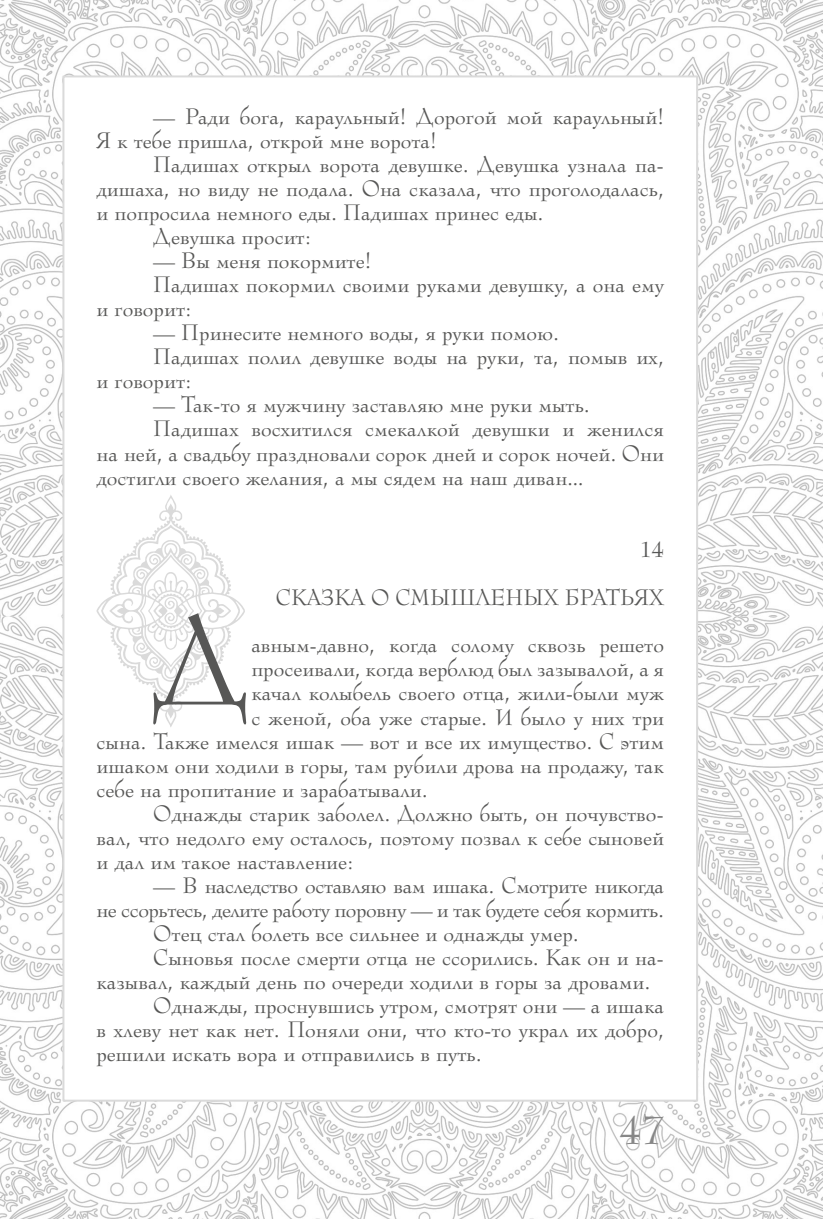
<style>
.page{position:relative;width:823px;height:1219px;background:#fff}
.page>*{position:absolute;margin:0;border:0;box-sizing:border-box;transform-origin:0 0}
.t1{font:123.2px "Metropol C";color:#575756}
.t2{font:40px "Metropol C";color:#878787}
.t3{font:22px/24px "Metropol C";color:#575756}
.t4{font:22px "Metropol C";letter-spacing:-.02em;color:#575756}
</style>
<div class="page">
<img style="left:0;top:0;width:822px;height:1219px">
<div style="left:62px;top:75px;width:635px;height:1027px;background:#fff;border:2px solid #dadada"></div>
<svg style="left:96px;top:495px;width:149px;height:232px"></svg>
<p class="t3" style="left:96px;top:105px;width:568px;text-indent:57px">— Ради бога, караульный! Дорогой мой караульный!<br>Я к тебе пришла, открой мне ворота!</p>
<p class="t3" style="left:153px;top:153px;width:512px">Падишах открыл ворота девушке. Девушка узнала па-</p>
<p class="t3" style="left:96px;top:177px;width:568px">дишаха, но виду не подала. Она сказала, что проголодалась,</p>
<p class="t3" style="left:96px;top:201px;width:448px">и попросила немного еды. Падишах принес еды.</p>
<p class="t3" style="left:153px;top:225px;width:159px">Девушка просит:</p>
<p class="t3" style="left:153px;top:249px;width:219px">— Вы меня покормите!</p>
<p class="t3" style="left:153px;top:273px;width:512px">Падишах покормил своими руками девушку, а она ему</p>
<p class="t3" style="left:96px;top:297px;width:97px">и говорит:</p>
<p class="t3" style="left:153px;top:321px;width:407px">— Принесите немного воды, я руки помою.</p>
<p class="t3" style="left:153px;top:345px;width:512px">Падишах полил девушке воды на руки, та, помыв их,</p>
<p class="t3" style="left:96px;top:369px;width:97px">и говорит:</p>
<p class="t3" style="left:153px;top:393px;width:438px">— Так-то я мужчину заставляю мне руки мыть.</p>
<p class="t3" style="left:153px;top:417px;width:512px">Падишах восхитился смекалкой девушки и женился</p>
<p class="t3" style="left:96px;top:441px;width:568px">на ней, а свадьбу праздновали сорок дней и сорок ночей. Они</p>
<p class="t3" style="left:96px;top:465px;width:488px">достигли своего желания, а мы сядем на наш диван…</p>
<p class="t3" style="left:276px;top:525px;width:389px;line-height:48px;text-align:right">14<br>СКАЗКА О СМЫШЛЕНЫХ БРАТЬЯХ</p>
<h1 class="t1" style="left:151px;top:589px;width:102px">Д</h1>
<p class="t3" style="left:251px;top:633px;width:414px">авным-давно, когда солому сквозь решето</p>
<p class="t3" style="left:251px;top:657px;width:414px">просеивали, когда верблюд был зазывалой, а я</p>
<p class="t3" style="left:251px;top:681px;width:414px">качал колыбель своего отца, жили-были муж</p>
<p class="t3" style="left:251px;top:705px;width:414px">с женой, оба уже старые. И было у них три</p>
<p class="t3" style="left:96px;top:729px;width:568px">сына. Также имелся ишак — вот и все их имущество. С этим</p>
<p class="t3" style="left:96px;top:753px;width:568px">ишаком они ходили в горы, там рубили дрова на продажу, так</p>
<p class="t3" style="left:96px;top:777px;width:332px">себе на пропитание и зарабатывали.</p>
<p class="t3" style="left:153px;top:801px;width:512px">Однажды старик заболел. Должно быть, он почувство-</p>
<p class="t3" style="left:96px;top:825px;width:568px">вал, что недолго ему осталось, поэтому позвал к себе сыновей</p>
<p class="t3" style="left:96px;top:849px;width:259px">и дал им такое наставление:</p>
<p class="t4" style="left:153px;top:872px;width:512px">— В наследство оставляю вам ишака. Смотрите никогда</p>
<p class="t4" style="left:96px;top:896px;width:568px">не ссорьтесь, делите работу поровну — и так будете себя кормить.</p>
<p class="t3" style="left:153px;top:921px;width:427px">Отец стал болеть все сильнее и однажды умер.</p>
<p class="t3" style="left:153px;top:945px;width:512px">Сыновья после смерти отца не ссорились. Как он и на-</p>
<p class="t3" style="left:96px;top:969px;width:555px">казывал, каждый день по очереди ходили в горы за дровами.</p>
<p class="t3" style="left:153px;top:993px;width:512px">Однажды, проснувшись утром, смотрят они — а ишака</p>
<p class="t3" style="left:96px;top:1017px;width:568px">в хлеву нет как нет. Поняли они, что кто-то украл их добро,</p>
<p class="t3" style="left:96px;top:1041px;width:386px">решили искать вора и отправились в путь.</p>
<h2 class="t2" style="left:619px;top:1107px;width:46px">47</h2>
</div>
